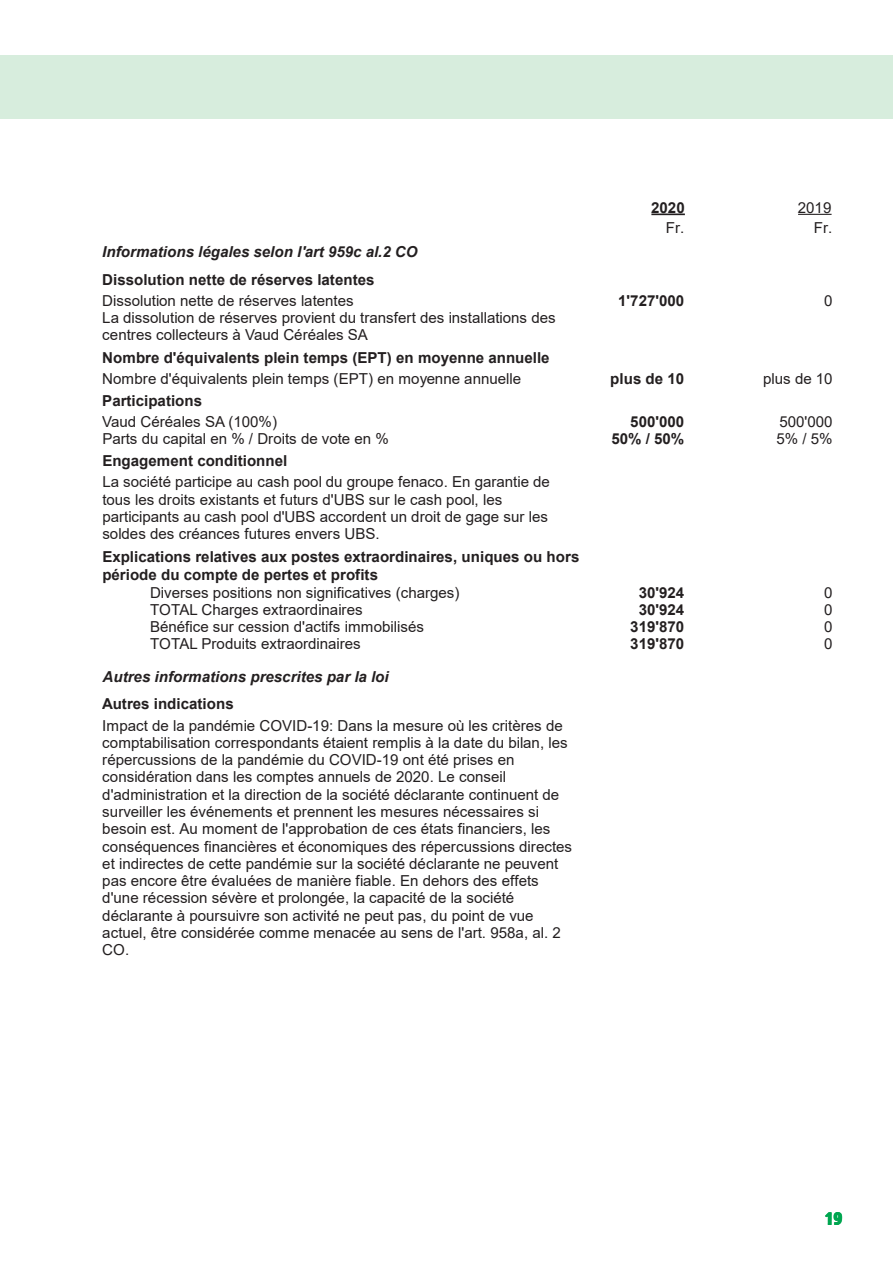
<style>
.page{position:relative;width:893px;height:1263px;background:#fff}
.page>*{position:absolute;margin:0;border:0;box-sizing:border-box;transform-origin:0 0}
.t1{font:condensed 18px "Block Pro";color:#00a650}
.t2{font:15.15px/17.2px "Arial";color:#231f20}
.t3{font:700 15.15px/18px "Arial";color:#231f20}
.t4{font:italic 700 15.15px "Arial";color:#231f20}
</style>
<div class="page">
<hr style="left:651px;top:213px;width:34px;height:2px;background:#231f20">
<hr style="left:798px;top:214px;width:34px;height:1px;background:#231f20">
<div style="left:0;top:55px;width:893px;height:64px;background:#d7eddd"></div>
<p class="t3" style="left:651px;top:199px;width:35px">2020</p>
<p class="t2" style="left:666px;top:219px;width:20px">Fr.</p>
<p class="t2" style="left:814px;top:219px;width:20px">Fr.</p>
<p class="t2" style="left:798px;top:199px;width:35px">2019</p>
<p class="t4" style="left:102px;top:241px;width:317px">Informations légales selon l'art 959c al.2 CO</p>
<p class="t3" style="left:102px;top:270px;width:274px">Dissolution nette de réserves latentes</p>
<p class="t2" style="left:102px;top:292px;width:253px">Dissolution nette de réserves latentes</p>
<p class="t3" style="left:618px;top:292px;width:67px">1'727'000</p>
<p class="t2" style="left:824px;top:292px;width:10px">0</p>
<p class="t2" style="left:102px;top:309px;width:455px">La dissolution de réserves provient du transfert des installations des centres collecteurs à Vaud Céréales SA</p>
<p class="t3" style="left:102px;top:348px;width:449px">Nombre d'équivalents plein temps (EPT) en moyenne annuelle</p>
<p class="t2" style="left:102px;top:370px;width:420px">Nombre d'équivalents plein temps (EPT) en moyenne annuelle</p>
<p class="t3" style="left:610px;top:370px;width:75px">plus de 10</p>
<p class="t2" style="left:763px;top:370px;width:71px">plus de 10</p>
<p class="t3" style="left:102px;top:391px;width:101px">Participations</p>
<p class="t2" style="left:102px;top:413px;width:176px">Vaud Céréales SA (100%)</p>
<p class="t3" style="left:630px;top:413px;width:55px">500'000</p>
<p class="t2" style="left:779px;top:413px;width:55px">500'000</p>
<p class="t2" style="left:102px;top:430px;width:288px">Parts du capital en % / Droits de vote en %</p>
<p class="t3" style="left:612px;top:430px;width:74px">50% / 50%</p>
<p class="t2" style="left:776px;top:430px;width:58px">5% / 5%</p>
<p class="t3" style="left:102px;top:452px;width:187px">Engagement conditionnel</p>
<p class="t2" style="left:102px;top:473px;width:449px">La société participe au cash pool du groupe fenaco. En garantie de tous les droits existants et futurs d'UBS sur le cash pool, les participants au cash pool d'UBS accordent un droit de gage sur les soldes des créances futures envers UBS.</p>
<p class="t3" style="left:102px;top:547px;width:479px">Explications relatives aux postes extraordinaires, uniques ou hors période du compte de pertes et profits</p>
<p class="t2" style="left:150px;top:583px;width:311px">Diverses positions non significatives (charges)</p>
<p class="t3" style="left:639px;top:583px;width:47px">30'924</p>
<p class="t2" style="left:824px;top:583px;width:10px">0</p>
<p class="t2" style="left:150px;top:601px;width:214px">TOTAL Charges extraordinaires</p>
<p class="t3" style="left:639px;top:601px;width:47px">30'924</p>
<p class="t2" style="left:824px;top:601px;width:10px">0</p>
<p class="t2" style="left:150px;top:618px;width:275px">Bénéfice sur cession d'actifs immobilisés</p>
<p class="t3" style="left:630px;top:618px;width:55px">319'870</p>
<p class="t2" style="left:824px;top:618px;width:10px">0</p>
<p class="t2" style="left:150px;top:635px;width:212px">TOTAL Produits extraordinaires</p>
<p class="t3" style="left:630px;top:635px;width:55px">319'870</p>
<p class="t2" style="left:824px;top:635px;width:10px">0</p>
<p class="t4" style="left:103px;top:666px;width:288px">Autres informations prescrites par la loi</p>
<p class="t3" style="left:102px;top:695px;width:133px">Autres indications</p>
<p class="t2" style="left:102px;top:716px;width:471px">Impact de la pandémie COVID-19: Dans la mesure où les critères de comptabilisation correspondants étaient remplis à la date du bilan, les répercussions de la pandémie du COVID-19 ont été prises en considération dans les comptes annuels de 2020. Le conseil d'administration et la direction de la société déclarante continuent de surveiller les événements et prennent les mesures nécessaires si besoin est. Au moment de l'approbation de ces états financiers, les conséquences financières et économiques des répercussions directes et indirectes de cette pandémie sur la société déclarante ne peuvent pas encore être évaluées de manière fiable. En dehors des effets d'une récession sévère et prolongée, la capacité de la société déclarante à poursuivre son activité ne peut pas, du point de vue actuel, être considérée comme menacée au sens de l'art. 958a, al. 2<br>CO.</p>
<p class="t1" style="left:824px;top:1207px;width:19px">19</p>
</div>
